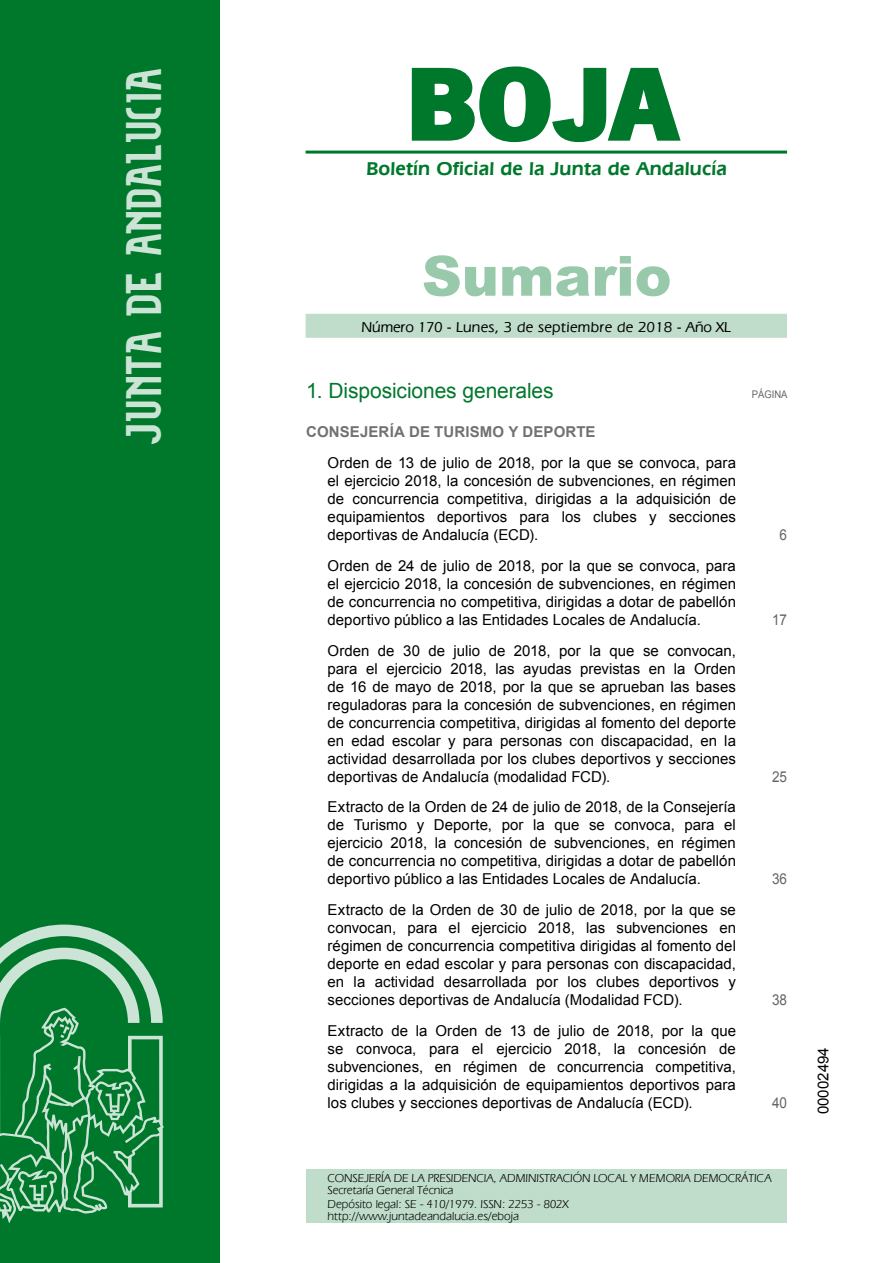
<style>
.page{position:relative;width:893px;height:1263px;background:#fff}
.page>*{position:absolute;margin:0;border:0;box-sizing:border-box;transform-origin:0 0}
.t1{font:700 105px "News Got T";color:#00782c;scale:1.14 1}
.t2{font:900 55.5px "Arial";color:#99c9ab}
.t3{font:27px "Alfabeto Andaluz Nuevo";color:#cce4d5}
.t4{font:21px "Arial";letter-spacing:-.005em;color:#00782c}
.t5{font:600 19.5px "Eras IT Cby BT";letter-spacing:.01em;color:#00782c}
.t6{font:15px/18px "Arial";color:#000;text-align:justify}
.t7{font:500 15px "Eras IT Cby BT";letter-spacing:.025em;color:#000}
.t8{font:700 15px "Arial";letter-spacing:.01em;color:#707173}
.t9{font:15px "Arial";color:#646567;scale:.9 1}
.t10{font:12px/12px "Eras IT Cby BT";letter-spacing:-.01em;color:#000}
.t11{font:10.5px "Arial";color:#646567;scale:.9 1}
</style>
<div class="page">
<hr style="left:305px;top:151px;width:482px;height:3px;background:#00782c">
<div style="left:305px;top:314px;width:482px;height:24px;background:#bfddca"></div>
<div style="left:0;top:0;width:219px;height:1263px;background:#00782c"></div>
<svg style="left:0;top:925px;width:164px;height:298px"></svg>
<svg style="left:411px;top:66px;width:270px;height:77px"></svg>
<div style="left:306px;top:1169px;width:481px;height:54px;background:#bfddca"></div>
<h3 class="t3" style="left:136px;top:446px;width:379px;rotate:-90deg">JUNTA DE ANDALUCIA</h3>
<h1 class="t1" style="left:405px;top:42px;width:240px">BOJA</h1>
<h3 class="t5" style="left:366px;top:157px;width:362px">Boletín Oficial de la Junta de Andalucía</h3>
<h2 class="t2" style="left:422px;top:236px;width:251px">Sumario</h2>
<p class="t7" style="left:361px;top:317px;width:371px">Número 170 - Lunes, 3 de septiembre de 2018 - Año XL</p>
<h3 class="t4" style="left:306px;top:377px;width:249px">1. Disposiciones generales</h3>
<p class="t11" style="left:751px;top:388px;width:41px">PÁGINA</p>
<p class="t8" style="left:306px;top:422px;width:291px">CONSEJERÍA DE TURISMO Y DEPORTE</p>
<p class="t6" style="left:327px;top:454px;width:410px">Orden de 13 de julio de 2018, por la que se convoca, para el ejercicio 2018, la concesión de subvenciones, en régimen de concurrencia competitiva, dirigidas a la adquisición de equipamientos deportivos para los clubes y secciones deportivas de Andalucía (ECD).</p>
<p class="t9" style="left:779px;top:525px;width:10px">6</p>
<p class="t6" style="left:327px;top:557px;width:410px">Orden de 24 de julio de 2018, por la que se convoca, para el ejercicio 2018, la concesión de subvenciones, en régimen de concurrencia no competitiva, dirigidas a dotar de pabellón deportivo público a las Entidades Locales de Andalucía.</p>
<p class="t6" style="left:327px;top:642px;width:410px">Orden de 30 de julio de 2018, por la que se convocan, para el ejercicio 2018, las ayudas previstas en la Orden de 16 de mayo de 2018, por la que se aprueban las bases reguladoras para la concesión de subvenciones, en régimen de concurrencia competitiva, dirigidas al fomento del deporte en edad escolar y para personas con discapacidad, en la actividad desarrollada por los clubes deportivos y secciones deportivas de Andalucía (modalidad FCD).</p>
<p class="t6" style="left:327px;top:798px;width:410px">Extracto de la Orden de 24 de julio de 2018, de la Consejería de Turismo y Deporte, por la que se convoca, para el ejercicio 2018, la concesión de subvenciones, en régimen de concurrencia no competitiva, dirigidas a dotar de pabellón deportivo público a las Entidades Locales de Andalucía.</p>
<p class="t6" style="left:327px;top:901px;width:410px">Extracto de la Orden de 30 de julio de 2018, por la que se convocan, para el ejercicio 2018, las subvenciones en régimen de concurrencia competitiva dirigidas al fomento del deporte en edad escolar y para personas con discapacidad, en la actividad desarrollada por los clubes deportivos y secciones deportivas de Andalucía (Modalidad FCD).</p>
<p class="t6" style="left:327px;top:1022px;width:410px">Extracto de la Orden de 13 de julio de 2018, por la que se convoca, para el ejercicio 2018, la concesión de subvenciones, en régimen de concurrencia competitiva, dirigidas a la adquisición de equipamientos deportivos para los clubes y secciones deportivas de Andalucía (ECD).</p>
<p class="t9" style="left:772px;top:610px;width:18px">17</p>
<p class="t9" style="left:772px;top:767px;width:18px">25</p>
<p class="t9" style="left:772px;top:869px;width:18px">36</p>
<p class="t9" style="left:772px;top:990px;width:18px">38</p>
<p class="t9" style="left:772px;top:1093px;width:18px">40</p>
<p class="t10" style="left:327px;top:1171px;width:445px">CONSEJERÍA DE LA PRESIDENCIA, ADMINISTRACIÓN LOCAL Y MEMORIA DEMOCRÁTICA<br>Secretaría General Técnica</p>
<p class="t10" style="left:327px;top:1198px;width:243px">Depósito legal: SE - 410/1979. ISSN: 2253 - 802X http://www.juntadeandalucia.es/eboja</p>
<p class="t6" style="left:814px;top:1114px;width:68px;rotate:-90deg">00002494</p>
</div>
